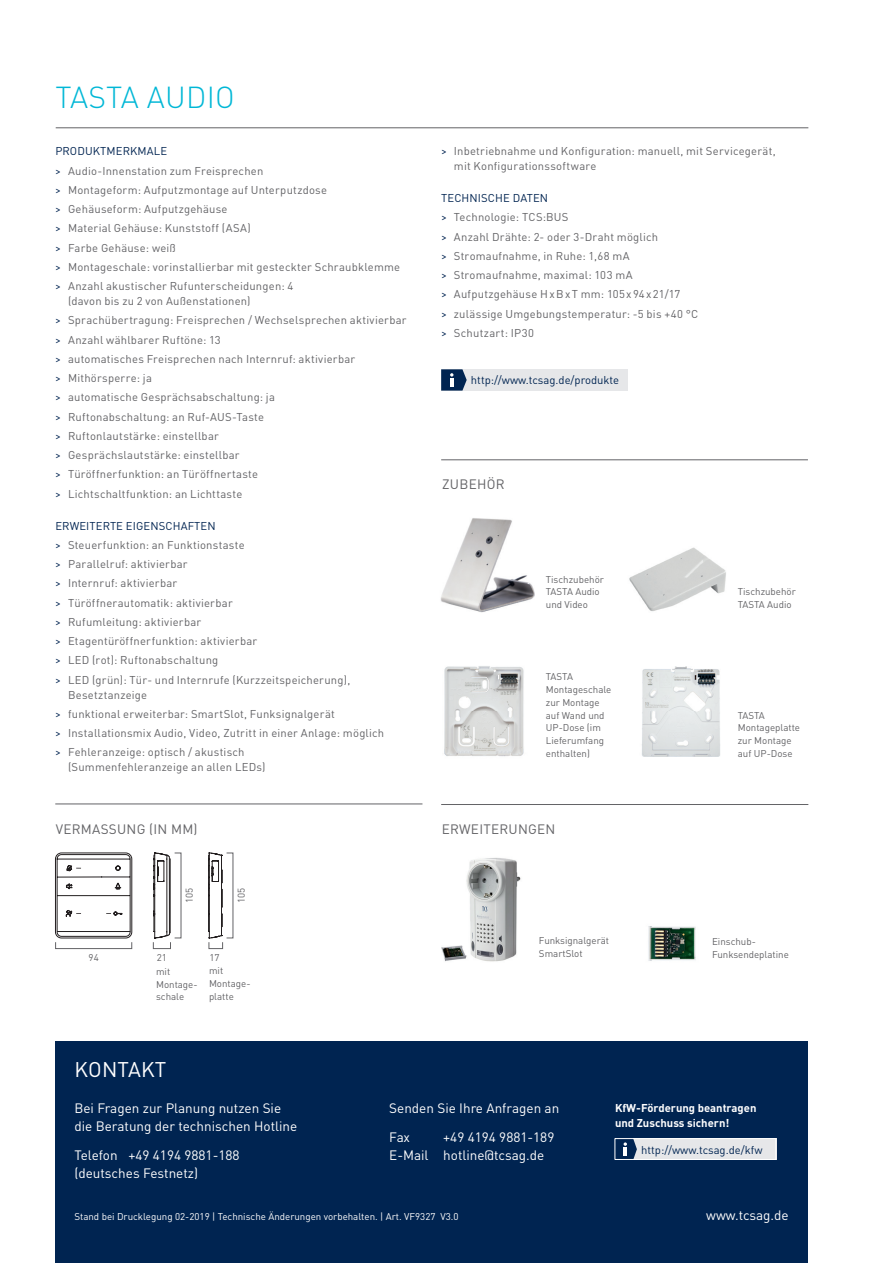
<style>
.page{position:relative;width:893px;height:1263px;background:#fff}
.page>*{position:absolute;margin:0;border:0;box-sizing:border-box;transform-origin:0 0}
.t1{font:300 30px "DIN Pro";letter-spacing:.01em;color:#00b7d6}
.t2{font:21px "DIN Pro";letter-spacing:.01em;color:#fff}
.t3{font:13.5px/18px "DIN Pro";color:#fff}
.t4{font:13.5px "DIN Pro";letter-spacing:.02em;color:#636366}
.t5{font:11.25px/19.2px "DIN Pro";letter-spacing:.02em;color:#636366}
.t6{font:11.25px "DIN Pro";color:#002451}
.t7{font:700 11.25px/15px "DIN Pro";color:#fff}
.t8{font:9.75px/12.8px "DIN Pro";color:#636366}
.t9{font:9.75px "DIN Pro";color:#fff}
.s1{color:#002451}
</style>
<div class="page">
<div style="left:55px;top:1042px;width:753px;height:221px;background:#002451"></div>
<div style="left:441px;top:369px;width:187px;height:22px;background:#e6e7e9"></div>
<svg style="left:441px;top:369px;width:26px;height:22px"></svg>
<hr style="left:56px;top:128px;width:752px;height:1px;background:#636366">
<img style="left:441px;top:858px;width:80px;height:104px">
<img style="left:648px;top:926px;width:48px;height:35px">
<hr style="left:441px;top:804px;width:367px;height:1px;background:#636366">
<hr style="left:55px;top:804px;width:367px;height:1px;background:#636366">
<svg style="left:55px;top:852px;width:77px;height:86px"></svg>
<div style="left:55px;top:942px;width:77px;height:7px;border:1px solid #636366"></div>
<div style="left:153px;top:942px;width:18px;height:7px;border:1px solid #636366"></div>
<div style="left:209px;top:942px;width:14px;height:7px;border:1px solid #636366"></div>
<svg style="left:208px;top:853px;width:14px;height:86px"></svg>
<svg style="left:153px;top:853px;width:17px;height:86px"></svg>
<hr style="left:441px;top:460px;width:367px;height:1px;background:#636366">
<div style="left:615px;top:1138px;width:162px;height:22px;background:#e6e7e9"></div>
<svg style="left:617px;top:1140px;width:20px;height:18px"></svg>
<div style="left:615px;top:1138px;width:161px;height:22px;border:1px solid #fff"></div>
<img style="left:444px;top:666px;width:80px;height:91px">
<img style="left:642px;top:667px;width:78px;height:90px">
<img style="left:440px;top:518px;width:95px;height:95px">
<img style="left:629px;top:547px;width:97px;height:64px">
<h1 class="t1" style="left:55px;top:74px;width:181px">TASTA AUDIO</h1>
<p class="t5" style="left:55px;top:141px;width:346px"><span class="s1">PRODUKTMERKMALE<br>&gt;</span> Audio-Innenstation zum Freisprechen<br><span class="s1">&gt;</span> Montageform: Aufputzmontage auf Unterputzdose<br><span class="s1">&gt;</span> Gehäuseform: Aufputzgehäuse<br><span class="s1">&gt;</span> Material Gehäuse: Kunststoff (ASA)<br><span class="s1">&gt;</span> Farbe Gehäuse: weiß<br><span class="s1">&gt;</span> Montageschale: vorinstallierbar mit gesteckter Schraubklemme <span class="s1">&gt;</span> Anzahl akustischer Rufunterscheidungen: 4</p>
<p class="t5" style="left:55px;top:290px;width:353px;text-indent:13px">(davon bis zu 2 von Außenstationen)<br><span class="s1">&gt;</span> Sprachübertragung: Freisprechen / Wechselsprechen aktivierbar <span class="s1">&gt;</span> Anzahl wählbarer Ruftöne: 13<br><span class="s1">&gt;</span> automatisches Freisprechen nach Internruf: aktivierbar<br><span class="s1">&gt;</span> Mithörsperre: ja<br><span class="s1">&gt;</span> automatische Gesprächsabschaltung: ja<br><span class="s1">&gt;</span> Ruftonabschaltung: an Ruf-AUS-Taste<br><span class="s1">&gt;</span> Ruftonlautstärke: einstellbar<br><span class="s1">&gt;</span> Gesprächslautstärke: einstellbar<br><span class="s1">&gt;</span> Türöffnerfunktion: an Türöffnertaste<br><span class="s1">&gt;</span> Lichtschaltfunktion: an Lichttaste</p>
<p class="t5" style="left:55px;top:515px;width:297px"><span class="s1">ERWEITERTE EIGENSCHAFTEN<br>&gt;</span> Steuerfunktion: an Funktionstaste<br><span class="s1">&gt;</span> Parallelruf: aktivierbar<br><span class="s1">&gt;</span> Internruf: aktivierbar<br><span class="s1">&gt;</span> Türöffnerautomatik: aktivierbar<br><span class="s1">&gt;</span> Rufumleitung: aktivierbar<br><span class="s1">&gt;</span> Etagentüröffnerfunktion: aktivierbar<br><span class="s1">&gt;</span> LED (rot): Ruftonabschaltung<br><span class="s1">&gt;</span> LED (grün): Tür- und Internrufe (Kurzzeitspeicherung),</p>
<p class="t5" style="left:55px;top:684px;width:330px;text-indent:13px">Besetztanzeige<br><span class="s1">&gt;</span> funktional erweiterbar: SmartSlot, Funksignalgerät<br><span class="s1">&gt;</span> Installationsmix Audio, Video, Zutritt in einer Anlage: möglich <span class="s1">&gt;</span> Fehleranzeige: optisch / akustisch</p>
<p class="t5" style="left:68px;top:756px;width:199px">(Summenfehleranzeige an allen LEDs)</p>
<p class="t5" style="left:454px;top:143px;width:323px;line-height:15px;text-indent:-13px"><span class="s1">&gt;</span> Inbetriebnahme und Konfiguration: manuell, mit Servicegerät, mit Konfigurationssoftware</p>
<p class="t5" style="left:441px;top:187px;width:259px"><span class="s1">TECHNISCHE DATEN<br>&gt;</span> Technologie: TCS:BUS<br><span class="s1">&gt;</span> Anzahl Drähte: 2- oder 3-Draht möglich<br><span class="s1">&gt;</span> Stromaufnahme, in Ruhe: 1,68 mA<br><span class="s1">&gt;</span> Stromaufnahme, maximal: 103 mA<br><span class="s1">&gt;</span> Aufputzgehäuse H x B x T mm: 105 x 94 x 21/17<br><span class="s1">&gt;</span> zulässige Umgebungstemperatur: -5 bis +40 °C <span class="s1">&gt;</span> Schutzart: IP30</p>
<p class="t6" style="left:471px;top:371px;width:150px">http://www.tcsag.de/produkte</p>
<p class="t4" style="left:442px;top:474px;width:64px">ZUBEHÖR</p>
<p class="t8" style="left:546px;top:572px;width:60px">Tischzubehör<br>TASTA Audio und Video</p>
<p class="t8" style="left:546px;top:670px;width:67px">TASTA<br>Montageschale zur Montage auf Wand und<br>UP-Dose (im<br>Lieferumfang enthalten)</p>
<p class="t8" style="left:738px;top:584px;width:60px">Tischzubehör<br>TASTA Audio</p>
<p class="t8" style="left:738px;top:708px;width:64px">TASTA<br>Montageplatte zur Montage auf UP-Dose</p>
<p class="t4" style="left:56px;top:818px;width:143px">VERMASSUNG (IN MM)</p>
<p class="t4" style="left:442px;top:819px;width:115px">ERWEITERUNGEN</p>
<p class="t8" style="left:182px;top:903px;width:17px;rotate:-90deg">105</p>
<p class="t8" style="left:234px;top:903px;width:17px;rotate:-90deg">105</p>
<p class="t8" style="left:89px;top:950px;width:12px">94</p>
<p class="t8" style="left:157px;top:950px;width:12px">21</p>
<p class="t8" style="left:156px;top:964px;width:43px">mit<br>Montage&shy;schale</p>
<p class="t8" style="left:209px;top:950px;width:12px">17</p>
<p class="t8" style="left:209px;top:963px;width:43px">mit<br>Montage&shy;platte</p>
<h2 class="t2" style="left:75px;top:1053px;width:93px">KONTAKT</h2>
<p class="t3" style="left:74px;top:1098px;width:224px">Bei Fragen zur Planung nutzen Sie die Beratung der technischen Hotline</p>
<p class="t3" style="left:74px;top:1144px;width:167px">Telefon +49 4194 9881-188 (deutsches Festnetz)</p>
<p class="t8" style="left:539px;top:933px;width:72px">Funksignalgerät<br>SmartSlot</p>
<p class="t8" style="left:712px;top:934px;width:78px">Einschub-<br>Funksendeplatine</p>
<p class="t3" style="left:389px;top:1093px;width:172px;line-height:28.7px">Senden Sie Ihre Anfragen an<br>Fax</p>
<p class="t3" style="left:389px;top:1127px;width:167px;text-indent:54px">+49 4194 9881-189<br>E-Mail hotline@tcsag.de</p>
<p class="t7" style="left:615px;top:1099px;width:143px">KfW-Förderung beantragen und Zuschuss sichern!</p>
<p class="t6" style="left:641px;top:1140px;width:123px">http://www.tcsag.de/kfw</p>
<p class="t9" style="left:74px;top:1209px;width:386px">Stand bei Drucklegung 02-2019 | Technische Änderungen vorbehalten. | Art. VF9327 V3.0</p>
<p class="t3" style="left:706px;top:1205px;width:84px">www.tcsag.de</p>
</div>
